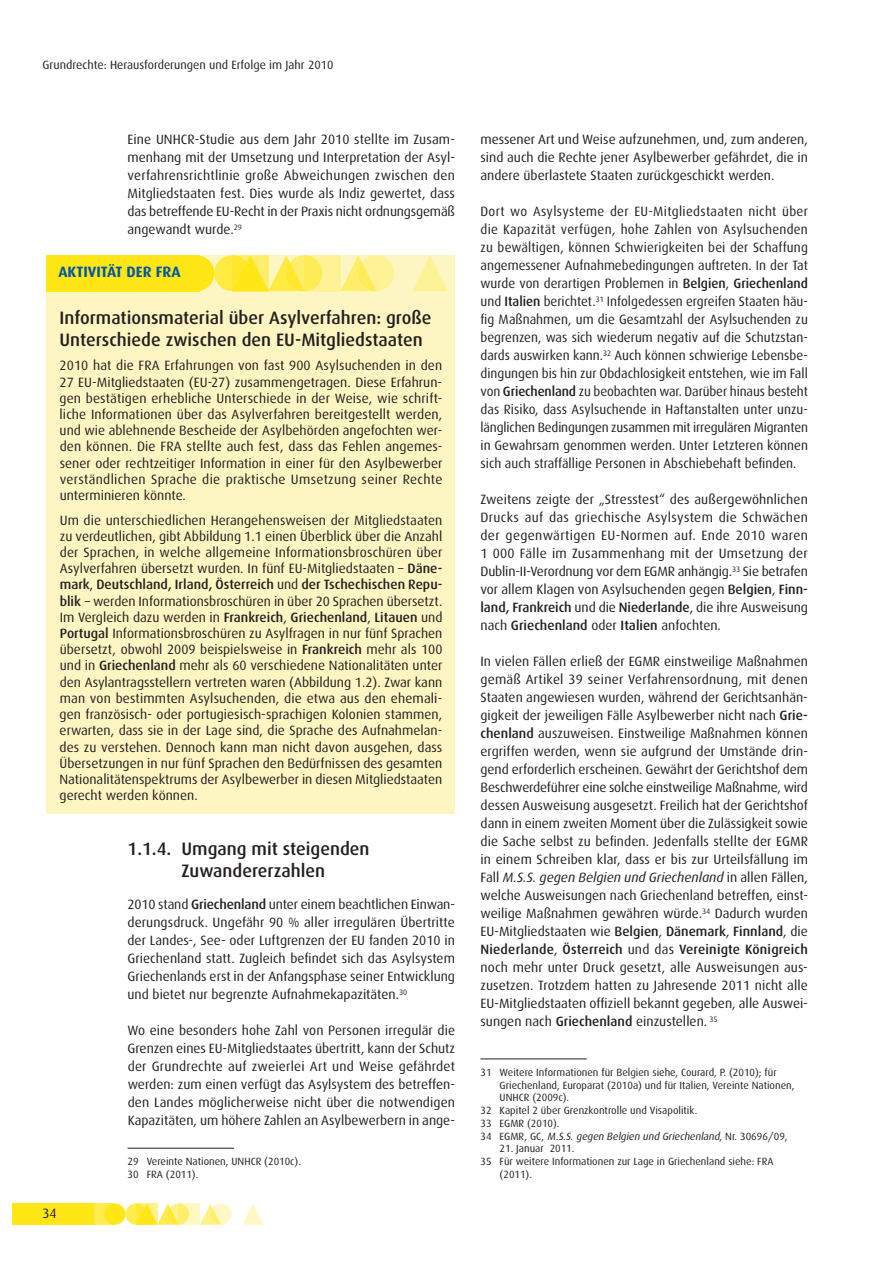
<style>
.page{position:relative;width:893px;height:1263px;background:#fff}
.page>*{position:absolute;margin:0;border:0;box-sizing:border-box;transform-origin:0 0}
.t1{font:500 18px/21.6px "Dax";color:#231f20;text-align:center}
.t2{font:700 15px "Dax";color:#0155a5}
.t3{font:13.5px/18px "Dax";color:#231f20;text-align:justify}
.t4{font:12px "Dax";color:#231f20}
.t5{font:10.5px/12.8px "Dax";color:#231f20}
.t6{font:italic 10.5px "Dax";color:#231f20}
.s1{font-weight:500}
.s2{font-style:italic}
.s3{font-style:normal}
</style>
<div class="page">
<svg style="left:125px;top:1203px;width:22px;height:22px"></svg>
<div style="left:94px;top:1203px;width:21px;height:22px;background:#ffec50"></div>
<div style="left:12px;top:1203px;width:82px;height:22px;background:#ffe616"></div>
<svg style="left:200px;top:1203px;width:18px;height:22px"></svg>
<svg style="left:242px;top:1204px;width:21px;height:21px"></svg>
<div style="left:104px;top:1203px;width:21px;height:22px;background:#ffe616;border-radius:50%"></div>
<svg style="left:157px;top:1203px;width:18px;height:22px"></svg>
<svg style="left:168px;top:1203px;width:21px;height:22px"></svg>
<svg style="left:210px;top:1203px;width:22px;height:22px"></svg>
<svg style="left:136px;top:1203px;width:21px;height:22px"></svg>
<svg style="left:179px;top:1203px;width:21px;height:22px"></svg>
<hr style="left:128px;top:1148px;width:106px;height:1px;background:#231f20">
<hr style="left:480px;top:1058px;width:107px;height:1px;background:#231f20">
<div style="left:46px;top:255px;width:409px;height:558px;background:#fef6c2"></div>
<div style="left:214px;top:255px;width:36px;height:36px;background:#feea41;border-radius:50%"></div>
<div style="left:46px;top:255px;width:154px;height:36px;background:#ffe616"></div>
<svg style="left:341px;top:255px;width:31px;height:36px"></svg>
<svg style="left:412px;top:256px;width:36px;height:35px"></svg>
<div style="left:178px;top:255px;width:36px;height:36px;background:#ffe616;border-radius:50%"></div>
<svg style="left:268px;top:255px;width:32px;height:36px"></svg>
<svg style="left:286px;top:255px;width:36px;height:36px"></svg>
<svg style="left:358px;top:255px;width:36px;height:36px"></svg>
<svg style="left:232px;top:255px;width:36px;height:36px"></svg>
<svg style="left:305px;top:255px;width:36px;height:36px"></svg>
<p class="t4" style="left:43px;top:58px;width:292px">Grundrechte: Herausforderungen und Erfolge im Jahr 2010</p>
<p class="t3" style="left:128px;top:130px;width:329px">Eine UNHCR‑Studie aus dem Jahr 2010 stellte im Zusam‑ menhang mit der Umsetzung und Interpretation der Asyl‑ verfahrensrichtlinie große Abweichungen zwischen den Mitgliedstaaten fest. Dies wurde als Indiz gewertet, dass das betreffende EU‑Recht in der Praxis nicht ordnungsgemäß angewandt wurde.<sup>29</sup></p>
<p class="t2" style="left:58px;top:264px;width:124px">AKTIVITÄT DER FRA</p>
<h1 class="t1" style="left:60px;top:307px;width:373px;text-align:left">Informationsmaterial über Asylverfahren: große<br>Unterschiede zwischen den EU‑Mitgliedstaaten</h1>
<p class="t3" style="left:60px;top:358px;width:384px;line-height:16.2px">2010 hat die FRA Erfahrungen von fast 900 Asylsuchenden in den 27 EU‑Mitgliedstaaten (EU-27) zusammengetragen. Diese Erfahrun‑ gen bestätigen erhebliche Unterschiede in der Weise, wie schrift‑ liche Informationen über das Asylverfahren bereitgestellt werden, und wie ablehnende Bescheide der Asylbehörden angefochten wer‑ den können. Die FRA stellte auch fest, dass das Fehlen angemes‑ sener oder rechtzeitiger Information in einer für den Asylbewerber verständlichen Sprache die praktische Umsetzung seiner Rechte unterminieren könnte.</p>
<p class="t3" style="left:60px;top:512px;width:384px;line-height:16.2px">Um die unterschiedlichen Herangehensweisen der Mitgliedstaaten zu verdeutlichen, gibt Abbildung 1.1 einen Überblick über die Anzahl der Sprachen, in welche allgemeine Informationsbroschüren über Asylverfahren übersetzt wurden. In fünf EU‑Mitgliedstaaten – <span class="s1">Däne&shy;mark</span>, <span class="s1">Deutschland, Irland, Österreich</span> und <span class="s1">der Tschechischen Repu&shy;blik</span> – werden Informationsbroschüren in über 20 Sprachen übersetzt.<br>Im Vergleich dazu werden in <span class="s1">Frankreich</span>, <span class="s1">Griechenland</span>, <span class="s1">Litauen</span> und <span class="s1">Portugal</span> Informationsbroschüren zu Asylfragen in nur fünf Sprachen übersetzt, obwohl 2009 beispielsweise in <span class="s1">Frankreich</span> mehr als 100 und in <span class="s1">Griechenland</span> mehr als 60 verschiedene Nationalitäten unter den Asylantragsstellern vertreten waren (Abbildung 1.2). Zwar kann man von bestimmten Asylsuchenden, die etwa aus den ehemali‑ gen französisch- oder portugiesisch‑sprachigen Kolonien stammen, erwarten, dass sie in der Lage sind, die Sprache des Aufnahmelan‑ des zu verstehen. Dennoch kann man nicht davon ausgehen, dass Übersetzungen in nur fünf Sprachen den Bedürfnissen des gesamten Nationalitätenspektrums der Asylbewerber in diesen Mitgliedstaaten gerecht werden können.</p>
<p class="t3" style="left:43px;top:1205px;width:16px">34</p>
<h1 class="t1" style="left:128px;top:838px;width:243px">1.1.4. Umgang mit steigenden<br>Zuwandererzahlen</h1>
<p class="t3" style="left:128px;top:895px;width:329px">2010 stand <span class="s1">Griechenland</span> unter einem beachtlichen Einwan‑ derungsdruck. Ungefähr 90 % aller irregulären Übertritte der Landes-, See- oder Luftgrenzen der EU fanden 2010 in Griechenland statt. Zugleich befindet sich das Asylsystem Griechenlands erst in der Anfangsphase seiner Entwicklung und bietet nur begrenzte Aufnahmekapazitäten.<sup>30</sup></p>
<p class="t3" style="left:128px;top:1021px;width:329px">Wo eine besonders hohe Zahl von Personen irregulär die Grenzen eines EU‑Mitgliedstaates übertritt, kann der Schutz der Grundrechte auf zweierlei Art und Weise gefährdet werden: zum einen verfügt das Asylsystem des betreffen‑ den Landes möglicherweise nicht über die notwendigen Kapazitäten, um höhere Zahlen an Asylbewerbern in ange‑</p>
<p class="t5" style="left:128px;top:1155px;width:175px">29 Vereinte Nationen, UNHCR (2010c).<br>30 FRA (2011).</p>
<p class="t3" style="left:480px;top:130px;width:329px">messener Art und Weise aufzunehmen, und, zum anderen, sind auch die Rechte jener Asylbewerber gefährdet, die in andere überlastete Staaten zurückgeschickt werden.</p>
<p class="t3" style="left:480px;top:202px;width:329px">Dort wo Asylsysteme der EU‑Mitgliedstaaten nicht über die Kapazität verfügen, hohe Zahlen von Asylsuchenden zu bewältigen, können Schwierigkeiten bei der Schaffung angemessener Aufnahmebedingungen auftreten. In der Tat wurde von derartigen Problemen in <span class="s1">Belgien</span>, <span class="s1">Griechenland </span>und <span class="s1">Italien</span> berichtet.<sup>31</sup> Infolgedessen ergreifen Staaten häu‑ fig Maßnahmen, um die Gesamtzahl der Asylsuchenden zu begrenzen, was sich wiederum negativ auf die Schutzstan‑ dards auswirken kann.<sup>32</sup> Auch können schwierige Lebensbe‑ dingungen bis hin zur Obdachlosigkeit entstehen, wie im Fall von <span class="s1">Griechenland</span> zu beobachten war. Darüber hinaus besteht das Risiko, dass Asylsuchende in Haftanstalten unter unzu‑ länglichen Bedingungen zusammen mit irregulären Migranten in Gewahrsam genommen werden. Unter Letzteren können sich auch straffällige Personen in Abschiebehaft befinden.</p>
<p class="t3" style="left:480px;top:490px;width:329px">Zweitens zeigte der „Stresstest“ des außergewöhnlichen Drucks auf das griechische Asylsystem die Schwächen der gegenwärtigen EU‑Normen auf. Ende 2010 waren 1 000 Fälle im Zusammenhang mit der Umsetzung der Dublin‑II‑Verordnung vor dem EGMR anhängig.<sup>33</sup> Sie betrafen vor allem Klagen von Asylsuchenden gegen <span class="s1">Belgien</span>, <span class="s1">Finn&shy;land, Frankreich</span> und die <span class="s1">Niederlande</span>, die ihre Ausweisung nach <span class="s1">Griechenland</span> oder <span class="s1">Italien</span> anfochten.</p>
<p class="t3" style="left:480px;top:652px;width:329px">In vielen Fällen erließ der EGMR einstweilige Maßnahmen gemäß Artikel 39 seiner Verfahrensordnung, mit denen Staaten angewiesen wurden, während der Gerichtsanhän‑ gigkeit der jeweiligen Fälle Asylbewerber nicht nach <span class="s1">Grie&shy;chenland</span> auszuweisen. Einstweilige Maßnahmen können ergriffen werden, wenn sie aufgrund der Umstände drin‑ gend erforderlich erscheinen. Gewährt der Gerichtshof dem Beschwerdeführer eine solche einstweilige Maßnahme, wird dessen Ausweisung ausgesetzt. Freilich hat der Gerichtshof dann in einem zweiten Moment über die Zulässigkeit sowie die Sache selbst zu befinden. Jedenfalls stellte der EGMR in einem Schreiben klar, dass er bis zur Urteilsfällung im Fall <span class="s2">M.S.S. gegen Belgien und Griechenland</span> in allen Fällen, welche Ausweisungen nach Griechenland betreffen, einst‑ weilige Maßnahmen gewähren würde.<sup>34</sup> Dadurch wurden EU‑Mitgliedstaaten wie <span class="s1">Belgien</span>, <span class="s1">Dänemark</span>, <span class="s1">Finnland</span>, die <span class="s1">Niederlande</span>, <span class="s1">Österreich</span> und das <span class="s1">Vereinigte Königreich </span>noch mehr unter Druck gesetzt, alle Ausweisungen aus‑ zusetzen. Trotzdem hatten zu Jahresende 2011 nicht alle EU‑Mitgliedstaaten offiziell bekannt gegeben, alle Auswei‑ sungen nach <span class="s1">Griechenland</span> einzustellen. <sup>35</sup></p>
<p class="t5" style="left:480px;top:1066px;width:298px">31 Weitere Informationen für Belgien siehe, Courard, P. (2010); für</p>
<p class="t5" style="left:500px;top:1079px;width:296px">Griechenland, Europarat (2010a) und für Italien, Vereinte Nationen,</p>
<p class="t5" style="left:500px;top:1091px;width:71px">UNHCR (2009c).</p>
<p class="t5" style="left:480px;top:1104px;width:218px">32 Kapitel 2 über Grenzkontrolle und Visapolitik.</p>
<p class="t5" style="left:480px;top:1117px;width:81px">33 EGMR (2010).</p>
<p class="t6" style="left:480px;top:1130px;width:308px"><span class="s3">3 4 E G M R, G C,</span> M.S.S. gegen Belgien und Griechenland<span class="s3">, N r. 3 0 6 9 6/0 9,</span></p>
<p class="t5" style="left:500px;top:1142px;width:76px">21. Januar 2011.</p>
<p class="t5" style="left:480px;top:1155px;width:295px">35 Für weitere Informationen zur Lage in Griechenland siehe: FRA</p>
<p class="t5" style="left:500px;top:1168px;width:34px">(2011).</p>
</div>
